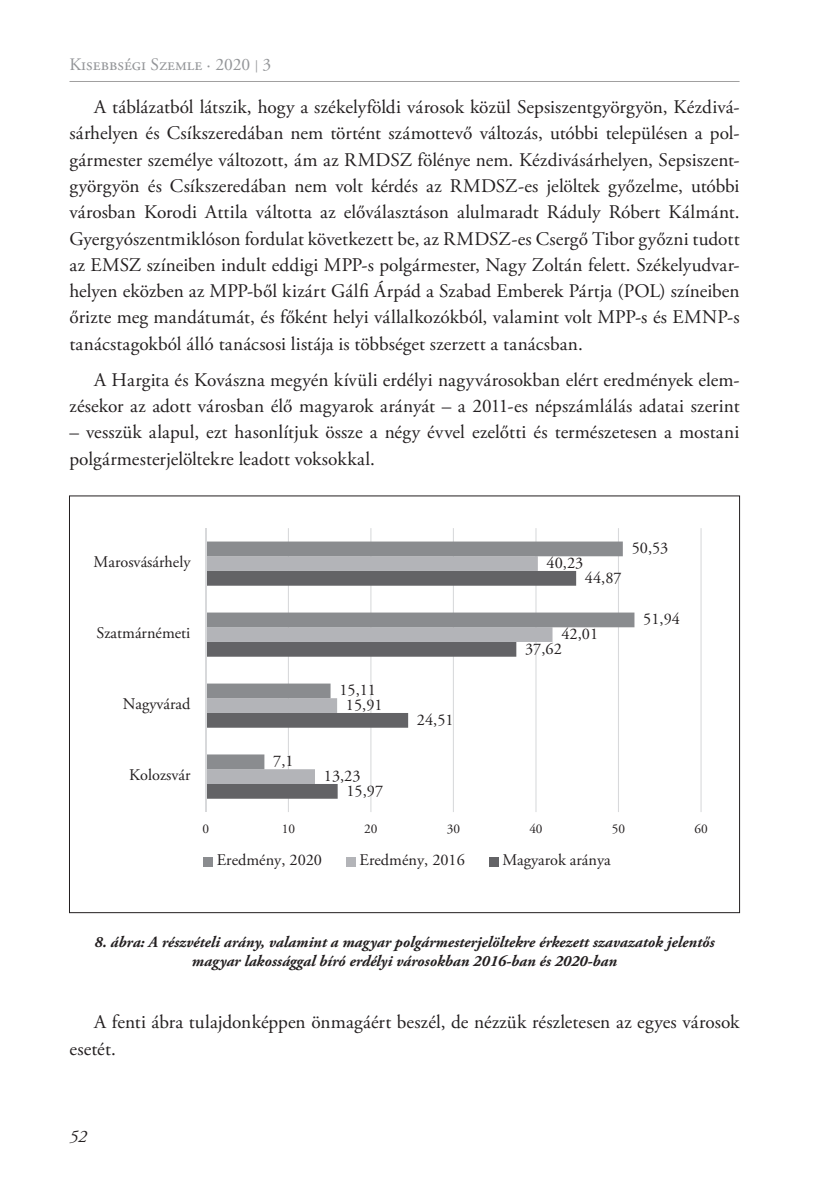
<style>
.page{position:relative;width:819px;height:1191px;background:#fff}
.page>*{position:absolute;margin:0;border:0;box-sizing:border-box;transform-origin:0 0}
.t1{font:19.25px/26.2px "Adobe Garamond Pro";letter-spacing:.005em;color:#231f20}
.t2{font:17.5px "Adobe Garamond Pro";color:#939598}
.t3{font:italic 17.5px "Adobe Garamond Pro";color:#231f20}
.t4{font:16.28px "Adobe Garamond Pro";color:#231f20}
.t5{font:italic 700 15.75px/18.9px "Adobe Garamond Pro";color:#231f20;text-align:center}
.t6{font:13.3px "Adobe Garamond Pro";color:#231f20}
</style>
<div class="page">
<hr style="left:69px;top:81px;width:670px;height:1px;background:#231f20">
<hr style="left:700px;top:528px;width:1px;height:284px;background:#d8d9db">
<hr style="left:618px;top:528px;width:1px;height:284px;background:#d8d9db">
<hr style="left:535px;top:528px;width:1px;height:284px;background:#d8d9db">
<hr style="left:453px;top:528px;width:1px;height:284px;background:#d8d9db">
<hr style="left:370px;top:528px;width:1px;height:284px;background:#d8d9db">
<hr style="left:288px;top:528px;width:1px;height:284px;background:#d8d9db">
<svg style="left:206px;top:784px;width:331px;height:14px"></svg>
<svg style="left:206px;top:769px;width:331px;height:15px"></svg>
<svg style="left:206px;top:541px;width:428px;height:228px"></svg>
<hr style="left:205px;top:528px;width:1px;height:284px;background:#d8d9db">
<div style="left:203px;top:857px;width:10px;height:9px;background:#8a8c8f"></div>
<div style="left:346px;top:857px;width:9px;height:9px;background:#b3b4b8"></div>
<div style="left:489px;top:857px;width:9px;height:9px;background:#636366"></div>
<p class="t2" style="left:69px;top:54px;width:203px">Kisebbségi Szemle · 2020 3</p>
<p class="t1" style="left:69px;top:95px;width:671px;text-align:justify;text-indent:25px">A táblázatból látszik, hogy a székelyföldi városok közül Sepsiszentgyörgyön, Kézdivá&shy;sárhelyen és Csíkszeredában nem történt számottevő változás, utóbbi településen a pol&shy;gármester személye változott, ám az RMDSZ fölénye nem. Kézdivásárhelyen, Sepsiszent&shy;györgyön és Csíkszeredában nem volt kérdés az RMDSZ-es jelöltek győzelme, utóbbi városban Korodi Attila váltotta az előválasztáson alulmaradt Ráduly Róbert Kálmánt.<br>Gyergyószentmiklóson fordulat következett be, az RMDSZ-es Csergő Tibor győzni tudott az EMSZ színeiben indult eddigi MPP-s polgármester, Nagy Zoltán felett. Székelyudvar&shy;helyen eközben az MPP-ből kizárt Gálfi Árpád a Szabad Emberek Pártja (POL) színeiben őrizte meg mandátumát, és főként helyi vállalkozókból, valamint volt MPP-s és EMNP-s tanácstagokból álló tanácsosi listája is többséget szerzett a tanácsban.</p>
<p class="t1" style="left:69px;top:367px;width:671px;text-align:right">A Hargita és Kovászna megyén kívüli erdélyi nagyvárosokban elért eredmények elem&shy;zésekor az adott városban élő magyarok arányát – a 2011-es népszámlálás adatai szerint</p>
<p class="t1" style="left:69px;top:420px;width:671px">– vesszük alapul, ezt hasonlítjuk össze a négy évvel ezelőtti és természetesen a mostani polgármesterjelöltekre leadott voksokkal.</p>
<p class="t4" style="left:94px;top:552px;width:98px">Marosvásárhely</p>
<p class="t4" style="left:546px;top:553px;width:38px">40,23</p>
<p class="t4" style="left:585px;top:568px;width:38px">44,87</p>
<p class="t4" style="left:631px;top:538px;width:38px">50,53</p>
<p class="t4" style="left:96px;top:623px;width:95px">Szatmárnémeti</p>
<p class="t4" style="left:561px;top:624px;width:38px">42,01</p>
<p class="t4" style="left:525px;top:639px;width:38px">37,62</p>
<p class="t4" style="left:643px;top:609px;width:38px">51,94</p>
<p class="t4" style="left:123px;top:694px;width:69px">Nagyvárad</p>
<p class="t4" style="left:339px;top:680px;width:38px">15,11</p>
<p class="t4" style="left:346px;top:695px;width:38px">15,91</p>
<p class="t4" style="left:417px;top:710px;width:38px">24,51</p>
<p class="t4" style="left:129px;top:765px;width:63px">Kolozsvár</p>
<p class="t4" style="left:273px;top:751px;width:22px">7,1</p>
<p class="t4" style="left:324px;top:766px;width:38px">13,23</p>
<p class="t4" style="left:346px;top:781px;width:38px">15,97</p>
<p class="t6" style="left:202px;top:820px;width:8px">0</p>
<p class="t6" style="left:282px;top:820px;width:15px">10</p>
<p class="t6" style="left:364px;top:820px;width:15px">20</p>
<p class="t6" style="left:446px;top:820px;width:15px">30</p>
<p class="t6" style="left:529px;top:820px;width:15px">40</p>
<p class="t6" style="left:611px;top:820px;width:15px">50</p>
<p class="t6" style="left:694px;top:820px;width:15px">60</p>
<p class="t4" style="left:217px;top:850px;width:107px">Eredmény, 2020</p>
<p class="t4" style="left:359px;top:850px;width:107px">Eredmény, 2016</p>
<p class="t4" style="left:502px;top:850px;width:110px">Magyarok aránya</p>
<p class="t5" style="left:94px;top:933px;width:621px">8. ábra: A részvételi arány, valamint a magyar polgármesterjelöltekre érkezett szavazatok jelentős magyar lakossággal bíró erdélyi városokban 2016-ban és 2020-ban</p>
<p class="t1" style="left:69px;top:1010px;width:671px;text-indent:25px">A fenti ábra tulajdonképpen önmagáért beszél, de nézzük részletesen az egyes városok esetét.</p>
<p class="t3" style="left:69px;top:1126px;width:19px">52</p>
</div>
